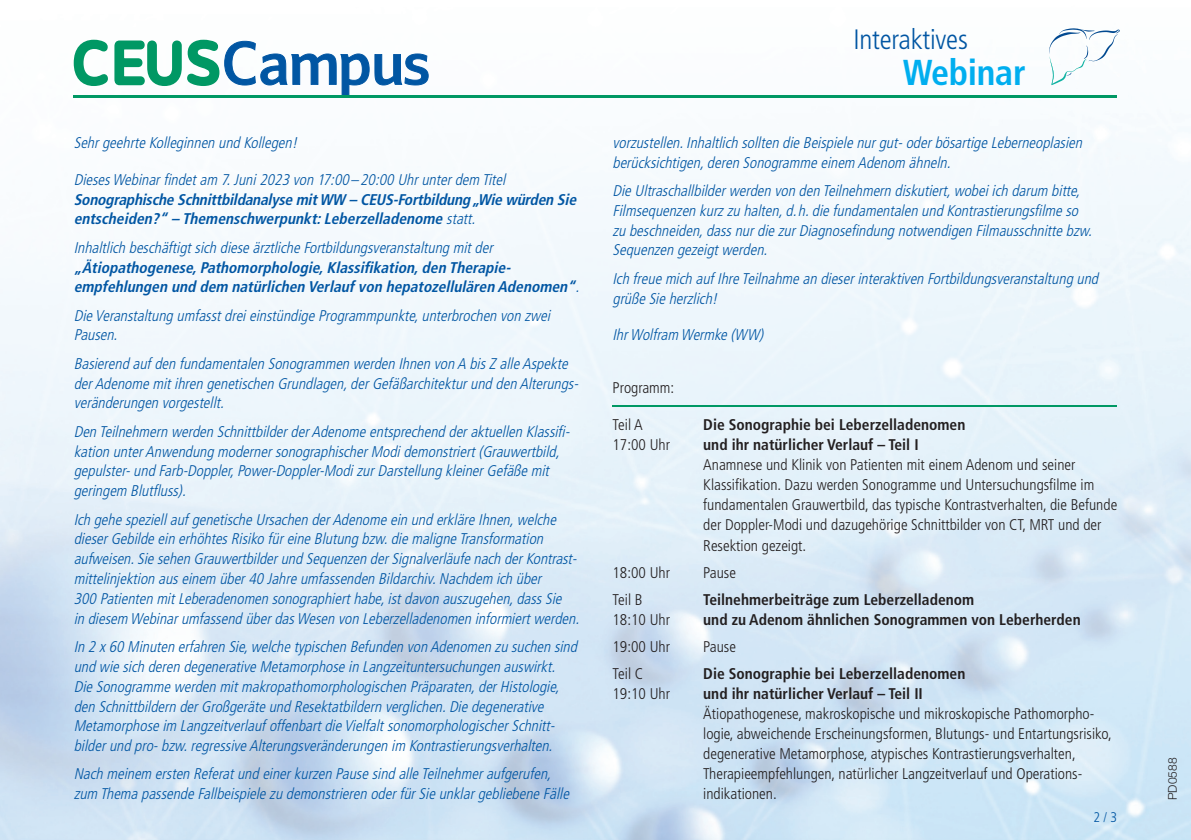
<style>
.page{position:relative;width:1191px;height:840px;background:#fff}
.page>*{position:absolute;margin:0;border:0;box-sizing:border-box;transform-origin:0 0}
.t1{font:700 condensed 36px "Frutiger";letter-spacing:-.01em;color:#00aeef}
.t2{font:300 condensed 28px "Frutiger";letter-spacing:-.01em;color:#0156a3}
.t3{font:italic 300 condensed 15.6px/19.8px "Frutiger";color:#0156a3}
.t4{font:300 condensed 15.6px/20px "Frutiger";color:#231f20}
.t5{font:italic 700 condensed 15.6px/19.8px "Frutiger";color:#0156a3}
.t6{font:700 condensed 15.6px "Frutiger";color:#231f20}
.t7{font:300 condensed 14px "Frutiger";color:#0156a3}
.t8{font:300 12px "Helvetica Neue LT Std";color:#231f20}
.s1{font-weight:300}
</style>
<div class="page">
<img style="left:0;top:29px;width:1191px;height:810px">
<svg style="left:73px;top:39px;width:355px;height:58px"></svg>
<hr style="left:74px;top:95px;width:1043px;height:3px;background:#009864">
<hr style="left:612px;top:405px;width:505px;height:1px;background:#009864">
<svg style="left:1049px;top:28px;width:70px;height:57px"></svg>
<p class="t3" style="left:74px;top:134px;width:228px">Sehrgeehrte Kolleginnen und Kollegen!</p>
<p class="t3" style="left:74px;top:170px;width:436px">DiesesWebinarfindetam 7.Juni2023 von 17:00–20:00 Uhrunterdem Titel</p>
<p class="t5" style="left:74px;top:190px;width:507px">Sonographische Schnittbildanalyse mitWW – CEUS-Fortbildung „Wie würden Sie entscheiden?“ – Themenschwerpunkt:Leberzelladenome <span class="s1">statt.</span></p>
<p class="t3" style="left:74px;top:238px;width:423px">Inhaltlich beschäftigtsich diese ärztliche Fortbildungsveranstaltung mitder</p>
<p class="t5" style="left:74px;top:258px;width:510px">„Ätiopatho genese,Pathomorphologie,Klassifikation,den Therapie&shy;empfehlungen und dem natürlichen Verlauf von hepatozellulären Adenomen“<span class="s1">.</span></p>
<p class="t3" style="left:74px;top:306px;width:481px">Die Veranstaltung umfasstdreieinstündige Programmpunkte,unterbrochen von zwei<br>Pausen.</p>
<p class="t3" style="left:74px;top:354px;width:509px">Basierend auf den fundamentalen Sonogrammen werden Ihnen von A bisZ alle Aspekte derAdenome mitihren genetischen Grundlagen,derGefäßarchitekturund den Alterungs&shy;veränderungen vorgestellt.</p>
<p class="t3" style="left:74px;top:422px;width:500px">Den Teilnehmern werden SchnittbilderderAdenome entsprechend deraktuellen Klassifi&shy;kation unterAnwendung modernersonographischerModidemonstriert(Grauwertbild, gepulster-und Farb-Doppler,Power-Doppler-ModizurDarstellung kleinerGefäße mit geringem Blutfluss).</p>
<p class="t3" style="left:74px;top:510px;width:510px">Ich gehe speziellauf genetische Ursachen derAdenome ein und erkläre Ihnen,welche dieserGebilde ein erhöhtesRisiko füreine Blutung bzw.die maligne Transformation aufweisen.Sie sehen Grauwertbilderund Sequenzen derSignalverläufe nach derKontrast&shy;mittelinjektion auseinem über40 Jahre umfassenden Bildarchiv.Nachdem ich über<br>300 Patienten mitLeberadenomen sonographierthabe,istdavon auszugehen,dassSie<br>in diesem Webinarumfassend überdasWesen von Leberzelladenomen informiertwerden.</p>
<p class="t3" style="left:74px;top:637px;width:508px">In 2 x 60 Minuten erfahren Sie,welche typischen Befunden von Adenomen zu suchen sind und wie sich deren degenerative Meta morphose in Langzeituntersuchungen auswirkt.<br>Die Sonogramme werden mitmakropathomorphologischen Präparaten,derHistologie, den Schnittbildern derGroßgeräte und Resektatbildern verglichen.Die degenerative Metamorphose im Langzeitverlauf offenbartdie VielfaltsonomorphologischerSchnitt&shy;bilderund pro-bzw.regressive Alterungsveränderungen im Kontrastierungsverhalten.</p>
<p class="t3" style="left:74px;top:765px;width:500px">Nach meinem ersten Referatund einerkurzen Pause sind alle Teilnehmeraufgerufen, zum Thema passende Fallbeispiele zu demonstrieren oderfürSie unklargebliebene Fälle</p>
<h2 class="t2" style="left:853px;top:28px;width:116px">Interaktives</h2>
<h1 class="t1" style="left:903px;top:58px;width:124px">Webinar</h1>
<p class="t3" style="left:612px;top:134px;width:474px">vorzustellen.Inhaltlich sollten die Beispiele nurgut-oderbösartige Leberneoplasien berücksichtigen,deren Sonogramme einem Adenom ähneln.</p>
<p class="t3" style="left:612px;top:182px;width:484px">Die Ultraschallbilderwerden von den Teilnehmern diskutiert,wobeiich darum bitte, Filmsequenzen kurzzu halten,d.h.die fundamentalen und Kontrastierungsfilme so zu beschneiden,dassnurdie zurDiagnose findung notwendigen Filmausschnitte bzw.<br>Sequenzen gezeigtwerden.</p>
<p class="t3" style="left:612px;top:269px;width:490px">Ich freue mich auf Ihre Teilnahme an dieserinteraktiven Fortbildungsveranstaltung und grüße Sie herzlich!</p>
<p class="t3" style="left:612px;top:326px;width:155px">IhrWolfram Wermke (WW)</p>
<p class="t4" style="left:612px;top:379px;width:63px">Programm:</p>
<p class="t4" style="left:612px;top:416px;width:32px">Teil A</p>
<p class="t6" style="left:703px;top:418px;width:264px">Die Sonographie bei Leberzelladenomen</p>
<p class="t4" style="left:612px;top:436px;width:59px">17:00 Uhr</p>
<p class="t6" style="left:703px;top:438px;width:217px">und ihr natürlicher Verlauf – Teil I</p>
<p class="t4" style="left:703px;top:456px;width:415px">Anamnese und Klinik von Patienten mit einem Adenom und seiner Klassifikation. Dazu werden Sonogramme und Untersuchungsfilme im fundamentalen Grauwertbild, das typische Kontrastverhalten, die Befunde der Doppler-Modi und dazugehörige Schnittbilder von CT, MRT und der Resektion gezeigt.</p>
<p class="t4" style="left:612px;top:563px;width:59px">18:00 Uhr</p>
<p class="t4" style="left:703px;top:563px;width:34px">Pause</p>
<p class="t4" style="left:612px;top:590px;width:32px">Teil B</p>
<p class="t6" style="left:703px;top:592px;width:272px">Teilnehmerbeiträge zum Leberzelladenom</p>
<p class="t4" style="left:612px;top:610px;width:59px">18:10 Uhr</p>
<p class="t6" style="left:703px;top:612px;width:379px">und zu Adenom ähnlichen Sonogrammen von Leberherden</p>
<p class="t4" style="left:612px;top:637px;width:59px">19:00 Uhr</p>
<p class="t4" style="left:703px;top:637px;width:34px">Pause</p>
<p class="t4" style="left:612px;top:664px;width:32px">Teil C</p>
<p class="t6" style="left:703px;top:667px;width:264px">Die Sonographie bei Leberzelladenomen</p>
<p class="t4" style="left:612px;top:684px;width:59px">19:10 Uhr</p>
<p class="t6" style="left:703px;top:687px;width:221px">und ihr natürlicher Verlauf – Teil II</p>
<p class="t4" style="left:703px;top:704px;width:410px">Ätiopathogenese, makroskopische und mikroskopische Pathomorpho&shy;logie, abweichende Erscheinungsformen, Blutungs- und Entartungsrisiko, degenerative Meta morphose, atypisches Kontrastierungsverhalten, Therapieempfehlungen, natürlicher Langzeitverlauf und Operations&shy;indikationen.</p>
<p class="t7" style="left:1093px;top:811px;width:25px">2 / 3</p>
<p class="t8" style="left:1168px;top:799px;width:44px;rotate:-90deg">PD0588</p>
</div>
